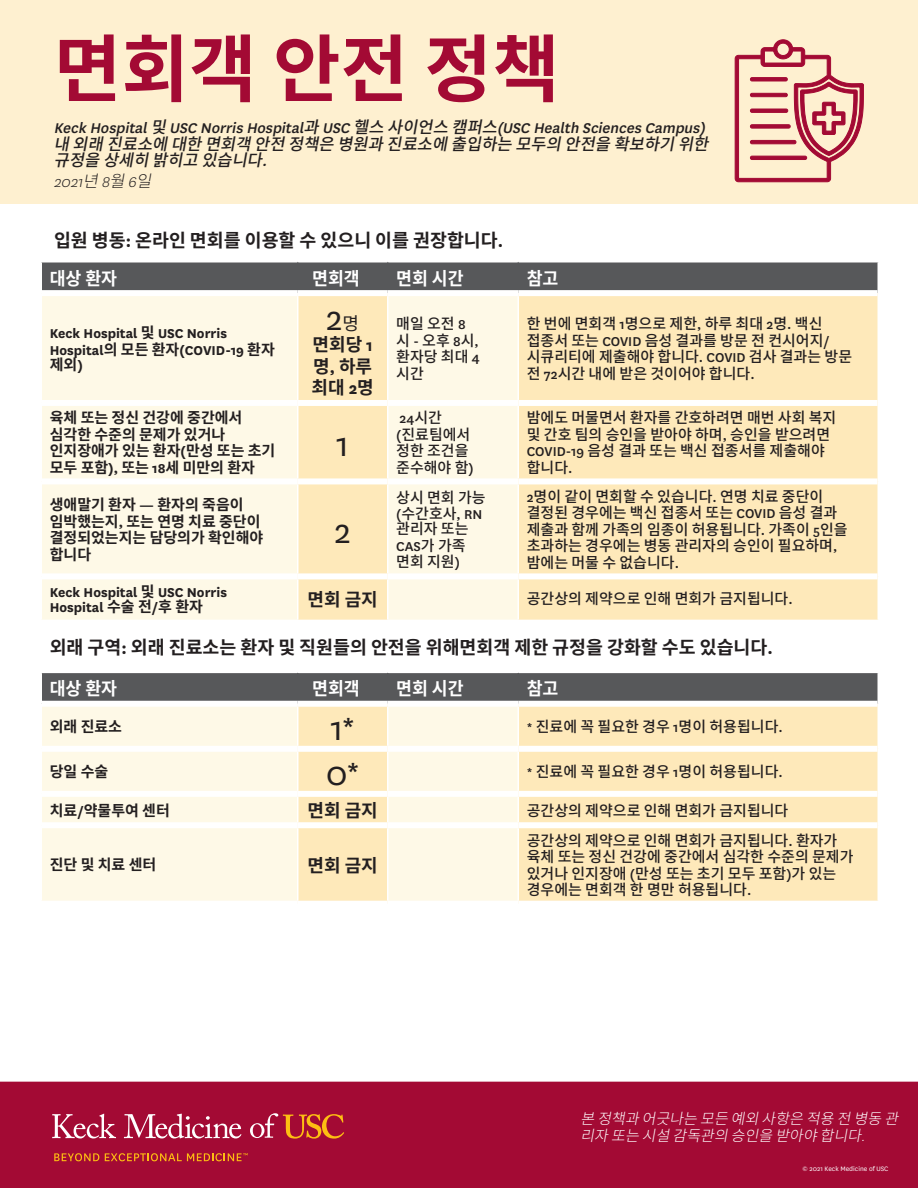
<style>
.page{position:relative;width:918px;height:1188px;background:#fff}
.page>*{position:absolute;margin:0;border:0;box-sizing:border-box;transform-origin:0 0}
.t1{font:700 73.5px "Noto Sans CJ Kkr";color:#a30a34}
.t2{font:37.5px "National";color:#231f20}
.t3{font:700 18.45px "Noto Sans CJ Kkr";color:#231f20}
.t4{font:700 18px "Noto Sans CJ Kkr";color:#fff;scale:.96 1}
.t5{font:700 18px/21.6px "Noto Sans CJ Kkr";color:#231f20;text-align:justify}
.t6{font:italic 500 16.5px/16.5px "Noto Sans CJ Kkr";color:#231f20}
.t7{font:italic 300 16.5px "National";color:#231f20}
.t8{font:500 15px/16.5px "Noto Sans CJ Kkr";color:#231f20}
.t9{font:700 15px/16.5px "Noto Sans CJ Kkr";color:#231f20}
.t10{font:700 15px/16.5px "National";color:#231f20}
.t11{font:italic 300 15px/17.1px "Noto Sans CJ Kkr";color:#fff}
.t12{font:7.5px "National";color:#fff}
.s1{font-family:"National"}
.s2{font-family:"Noto Sans CJ Kkr"}
.s3{font-family:"Noto Sans CJ Kkr";font-size:18px}
</style>
<div class="page">
<div style="left:0;top:1082px;width:918px;height:106px;background:#a30a34"></div>
<div style="left:0;top:0;width:918px;height:203px;background:#fef0d0"></div>
<svg style="left:735px;top:40px;width:128px;height:142px"></svg>
<div style="left:41px;top:262px;width:837px;height:28px;background:#57585a"></div>
<div style="left:42px;top:296px;width:255px;height:605px;background:#fef9e7"></div>
<svg style="left:298px;top:296px;width:580px;height:605px;background:#f4e4be"></svg>
<div style="left:41px;top:620px;width:837px;height:52px;background:#fff"></div>
<hr style="left:40px;top:263px;width:2px;height:30px;background:#fff">
<hr style="left:387px;top:296px;width:1px;height:104px;background:#fff">
<hr style="left:518px;top:296px;width:1px;height:104px;background:#fff">
<hr style="left:387px;top:406px;width:1px;height:72px;background:#fff">
<hr style="left:518px;top:406px;width:1px;height:72px;background:#fff">
<hr style="left:387px;top:484px;width:1px;height:89px;background:#fff">
<hr style="left:518px;top:484px;width:1px;height:89px;background:#fff">
<hr style="left:387px;top:579px;width:1px;height:41px;background:#fff">
<hr style="left:518px;top:579px;width:1px;height:41px;background:#fff">
<hr style="left:40px;top:672px;width:258px;height:1px;background:#fff">
<hr style="left:298px;top:672px;width:90px;height:1px;background:#fff">
<hr style="left:388px;top:672px;width:130px;height:1px;background:#fff">
<hr style="left:518px;top:672px;width:361px;height:1px;background:#fff">
<hr style="left:387px;top:707px;width:1px;height:39px;background:#fff">
<hr style="left:518px;top:707px;width:1px;height:39px;background:#fff">
<hr style="left:387px;top:752px;width:1px;height:39px;background:#fff">
<hr style="left:518px;top:752px;width:1px;height:39px;background:#fff">
<svg style="left:387px;top:797px;width:1px;height:25px"></svg>
<svg style="left:518px;top:797px;width:1px;height:25px"></svg>
<hr style="left:387px;top:828px;width:1px;height:73px;background:#fff">
<hr style="left:518px;top:828px;width:1px;height:73px;background:#fff">
<svg style="left:297px;top:263px;width:1px;height:27px"></svg>
<svg style="left:387px;top:263px;width:1px;height:27px"></svg>
<svg style="left:518px;top:263px;width:1px;height:27px"></svg>
<svg style="left:297px;top:673px;width:1px;height:28px"></svg>
<svg style="left:387px;top:673px;width:1px;height:28px"></svg>
<svg style="left:518px;top:673px;width:1px;height:28px"></svg>
<div style="left:42px;top:400px;width:256px;height:6px;background:#fff"></div>
<div style="left:298px;top:400px;width:90px;height:6px;background:#fff"></div>
<div style="left:388px;top:400px;width:130px;height:6px;background:#fff"></div>
<div style="left:518px;top:400px;width:360px;height:6px;background:#fff"></div>
<div style="left:42px;top:478px;width:256px;height:6px;background:#fff"></div>
<div style="left:298px;top:478px;width:90px;height:6px;background:#fff"></div>
<div style="left:388px;top:478px;width:130px;height:6px;background:#fff"></div>
<div style="left:518px;top:478px;width:360px;height:6px;background:#fff"></div>
<div style="left:42px;top:573px;width:256px;height:6px;background:#fff"></div>
<div style="left:298px;top:573px;width:90px;height:6px;background:#fff"></div>
<div style="left:388px;top:573px;width:130px;height:6px;background:#fff"></div>
<div style="left:518px;top:573px;width:360px;height:6px;background:#fff"></div>
<div style="left:42px;top:701px;width:256px;height:6px;background:#fff"></div>
<div style="left:298px;top:701px;width:90px;height:6px;background:#fff"></div>
<div style="left:388px;top:701px;width:130px;height:6px;background:#fff"></div>
<div style="left:518px;top:701px;width:360px;height:6px;background:#fff"></div>
<div style="left:42px;top:746px;width:256px;height:6px;background:#fff"></div>
<div style="left:298px;top:746px;width:90px;height:6px;background:#fff"></div>
<div style="left:388px;top:746px;width:130px;height:6px;background:#fff"></div>
<div style="left:518px;top:746px;width:360px;height:6px;background:#fff"></div>
<div style="left:42px;top:791px;width:256px;height:6px;background:#fff"></div>
<div style="left:298px;top:791px;width:90px;height:6px;background:#fff"></div>
<div style="left:388px;top:791px;width:130px;height:6px;background:#fff"></div>
<div style="left:518px;top:791px;width:360px;height:6px;background:#fff"></div>
<div style="left:42px;top:822px;width:256px;height:6px;background:#fff"></div>
<div style="left:298px;top:822px;width:90px;height:6px;background:#fff"></div>
<div style="left:388px;top:822px;width:130px;height:6px;background:#fff"></div>
<div style="left:518px;top:822px;width:360px;height:6px;background:#fff"></div>
<svg style="left:52px;top:1114px;width:64px;height:24px"></svg>
<svg style="left:124px;top:1114px;width:117px;height:25px"></svg>
<svg style="left:250px;top:1113px;width:94px;height:26px"></svg>
<svg style="left:54px;top:1153px;width:45px;height:8px"></svg>
<svg style="left:105px;top:1153px;width:143px;height:8px"></svg>
<p class="t1" style="left:54px;top:27px;width:507px">면회객 안전 정책</p>
<p class="t6" style="left:54px;top:119px;width:664px"><span class="s1">Keck Hospital</span>및<span class="s1">USC Norris Hospital</span>과<span class="s1">USC</span> 헬스사이언스캠퍼스<span class="s1">(USC Health Sciences Campus) </span>내 외래 진료소에 대한 면회객 안전 정책은 병원과 진료소에 출입하는 모두의 안전을 확보하기 위한 규정을 상세히 밝히고 있습니다<span class="s1">.</span></p>
<p class="t7" style="left:54px;top:172px;width:107px">2021<span class="s2">년</span>8<span class="s2">월</span>6<span class="s2">일</span></p>
<p class="t3" style="left:54px;top:230px;width:451px">입원 병동<span class="s1">:</span> 온라인 면회를 이용할 수 있으니 이를 권장합니다<span class="s1">.</span></p>
<p class="t4" style="left:50px;top:268px;width:72px">대상 환자</p>
<p class="t4" style="left:312px;top:268px;width:51px">면회객</p>
<p class="t4" style="left:396px;top:268px;width:72px">면회 시간</p>
<p class="t4" style="left:527px;top:268px;width:35px">참고</p>
<p class="t10" style="left:50px;top:324px;width:227px">Keck Hospital <span class="s2">및</span> USC Norris<br>Hospital<span class="s2">의 모든 환자</span>(COVID-19 <span class="s2">환자</span></p>
<p class="t9" style="left:50px;top:356px;width:35px">제외<span class="s1">)</span></p>
<p class="t2" style="left:326px;top:294px;width:34px">2<span class="s3">명</span></p>
<p class="t5" style="left:312px;top:334px;width:64px">면회당 <span class="s1">1 </span>명<span class="s1">,</span> 하루 최대 <span class="s1">2</span>명</p>
<p class="t8" style="left:396px;top:316px;width:85px">매일 오전 <span class="s1">8 </span>시 <span class="s1">-</span> 오후 <span class="s1">8</span>시<span class="s1">, </span>환자당 최대 <span class="s1">4 </span>시간</p>
<p class="t8" style="left:527px;top:316px;width:327px">한 번에 면회객 <span class="s1">1</span>명으로 제한<span class="s1">,</span> 하루 최대 <span class="s1">2</span>명<span class="s1">.</span> 백신 접종서 또는 <span class="s1">COVID</span> 음성 결과를 방문 전 컨시어지<span class="s1">/ </span>시큐리티에 제출해야 합니다<span class="s1">. COVID</span> 검사 결과는 방문 전 <span class="s1">72</span>시간 내에 받은 것이어야 합니다<span class="s1">.</span></p>
<p class="t9" style="left:50px;top:410px;width:227px">육체 또는 정신 건강에 중간에서 심각한 수준의 문제가 있거나 인지장애가 있는 환자<span class="s1">(</span>만성 또는 초기 모두 포함<span class="s1">),</span> 또는 <span class="s1">18</span>세 미만의 환자</p>
<p class="t9" style="left:50px;top:497px;width:215px">생애말기 환자 <span class="s1">—</span> 환자의 죽음이 임박했는지<span class="s1">,</span> 또는 연명 치료 중단이 결정되었는지는 담당의가 확인해야 합니다</p>
<p class="t2" style="left:336px;top:420px;width:15px">1</p>
<p class="t2" style="left:335px;top:507px;width:18px">2</p>
<p class="t8" style="left:396px;top:410px;width:79px"><span class="s1">24</span>시간 <span class="s1">(</span>진료팀에서 정한 조건을 준수해야 함<span class="s1">)</span></p>
<p class="t8" style="left:527px;top:410px;width:311px">밤에도 머물면서 환자를 간호하려면 매번 사회 복지 및 간호 팀의 승인을 받아야 하며<span class="s1">,</span> 승인을 받으려면<br><span class="s1">COVID-19</span> 음성 결과 또는 백신 접종서를 제출해야 합니다<span class="s1">.</span></p>
<p class="t8" style="left:396px;top:489px;width:91px">상시 면회 가능 <span class="s1">(</span>수간호사<span class="s1">, RN</span></p>
<p class="t8" style="left:396px;top:521px;width:74px">관리자 또는<br><span class="s1">CAS</span>가 가족 면회 지원<span class="s1">)</span></p>
<p class="t8" style="left:527px;top:488px;width:322px"><span class="s1">2</span>명이 같이 면회할 수 있습니다<span class="s1">.</span> 연명 치료 중단이 결정된 경우에는 백신 접종서 또는 <span class="s1">COVID</span> 음성 결과 제출과 함께 가족의 임종이 허용됩니다<span class="s1">.</span> 가족이 <span class="s1">5</span>인을 초과하는 경우에는 병동 관리자의 승인이 필요하며<span class="s1">, </span>밤에는 머물 수 없습니다<span class="s1">.</span></p>
<p class="t10" style="left:50px;top:584px;width:179px;line-height:15px">Keck Hospital <span class="s2">및</span> USC Norris<br>Hospital <span class="s2">수술 전</span>/<span class="s2">후 환자</span></p>
<p class="t5" style="left:308px;top:589px;width:72px">면회 금지</p>
<p class="t8" style="left:527px;top:591px;width:267px">공간상의 제약으로 인해 면회가 금지됩니다<span class="s1">.</span></p>
<p class="t3" style="left:50px;top:637px;width:725px">외래 구역<span class="s1">:</span> 외래 진료소는 환자 및 직원들의 안전을 위해면회객 제한 규정을 강화할 수도 있습니다<span class="s1">.</span></p>
<p class="t4" style="left:50px;top:679px;width:72px">대상 환자</p>
<p class="t4" style="left:312px;top:679px;width:51px">면회객</p>
<p class="t4" style="left:396px;top:679px;width:72px">면회 시간</p>
<p class="t4" style="left:527px;top:679px;width:35px">참고</p>
<p class="t9" style="left:50px;top:719px;width:74px">외래 진료소</p>
<p class="t2" style="left:331px;top:704px;width:26px">1*</p>
<p class="t8" style="left:527px;top:719px;width:258px"><span class="s1">*</span> 진료에 꼭 필요한 경우 <span class="s1">1</span>명이 허용됩니다<span class="s1">.</span></p>
<p class="t9" style="left:50px;top:764px;width:60px">당일 수술</p>
<p class="t2" style="left:326px;top:750px;width:35px">0*</p>
<p class="t8" style="left:527px;top:764px;width:258px"><span class="s1">*</span> 진료에 꼭 필요한 경우 <span class="s1">1</span>명이 허용됩니다<span class="s1">.</span></p>
<p class="t9" style="left:50px;top:802px;width:122px">치료<span class="s1">/</span>약물투여 센터</p>
<p class="t5" style="left:308px;top:800px;width:72px">면회 금지</p>
<p class="t8" style="left:527px;top:802px;width:263px">공간상의 제약으로 인해 면회가 금지됩니다</p>
<p class="t9" style="left:50px;top:857px;width:108px">진단 및 치료 센터</p>
<p class="t5" style="left:308px;top:855px;width:72px">면회 금지</p>
<p class="t8" style="left:527px;top:832px;width:328px">공간상의 제약으로 인해 면회가 금지됩니다<span class="s1">.</span> 환자가 육체 또는 정신 건강에 중간에서 심각한 수준의 문제가 있거나 인지장애 <span class="s1">(</span>만성 또는 초기 모두 포함<span class="s1">)</span>가 있는 경우에는 면회객 한 명만 허용됩니다<span class="s1">.</span></p>
<p class="t11" style="left:580px;top:1111px;width:327px">본 정책과 어긋나는 모든 예외 사항은 적용 전 병동 관 리자 또는 시설 감독관의 승인을 받아야 합니다<span class="s1">.</span></p>
<p class="t12" style="left:802px;top:1164px;width:87px">© 2021 Keck Medicine of USC</p>
</div>
